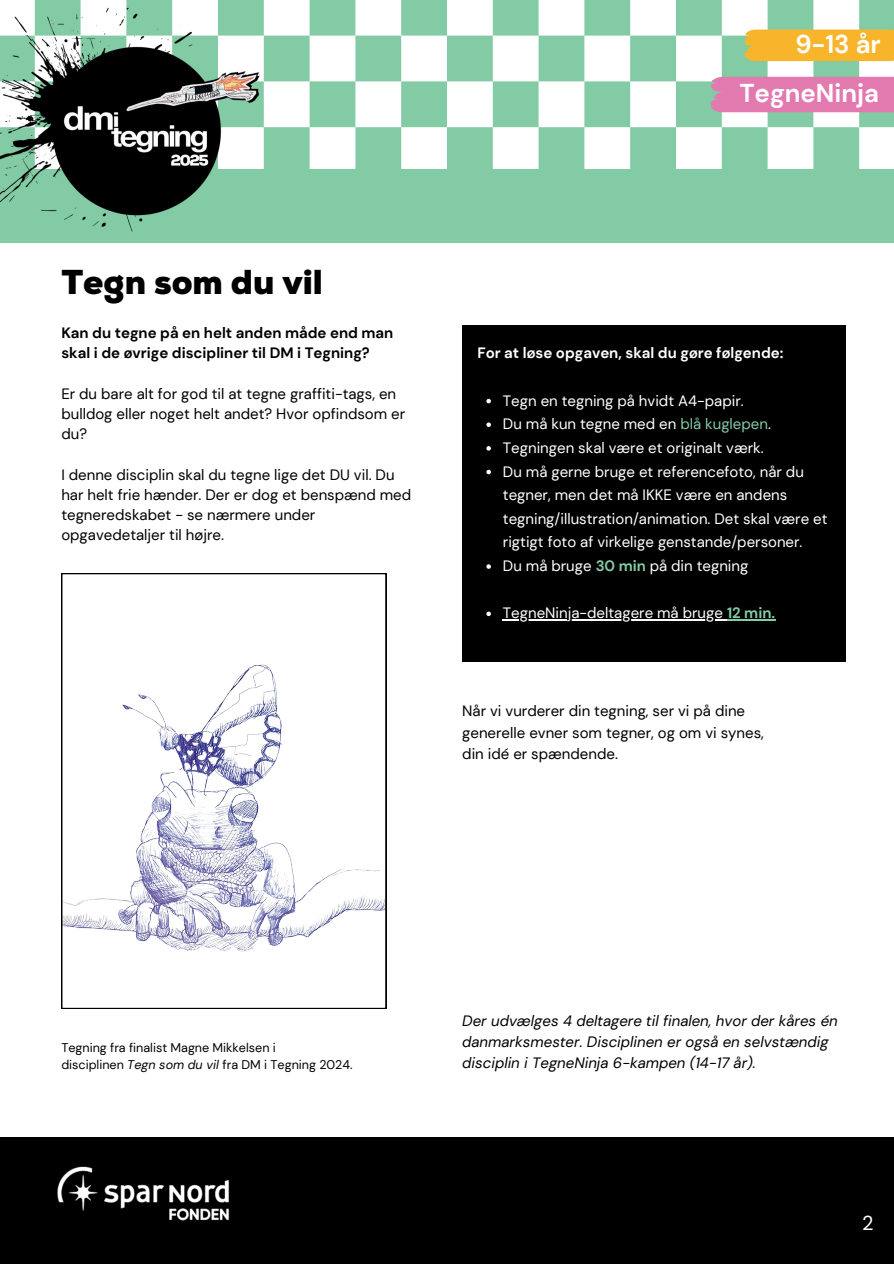
<style>
.page{position:relative;width:894px;height:1264px;background:#fff}
.page>*{position:absolute;margin:0;border:0;box-sizing:border-box;transform-origin:0 0}
.t1{font:900 34.5px "Nexa";color:#000}
.t2{font:700 25.8px/49.3px "DM Sans";color:#fff;text-align:right}
.t3{font:20.1px "DM Sans";color:#fff}
.t4{font:15px/20.2px "DM Sans";color:#000}
.t5{font:15px/23.7px "DM Sans";color:#fff}
.t6{font:italic 15px/21.3px "DM Sans";color:#000}
.t7{font:700 15px/20.2px "DM Sans";color:#000}
.t8{font:700 15px "DM Sans";color:#fff}
.t9{font:12.6px/17.9px "DM Sans";color:#000}
.s1{color:#83cba5}
.s2{font-weight:700;color:#83cba5}
.s3{font-style:italic}
</style>
<div class="page">
<img style="left:0;top:0;width:893px;height:169px">
<div style="left:0;top:1136px;width:893px;height:127px;background:#000"></div>
<div style="left:0;top:169px;width:893px;height:74px;background:#83cba5"></div>
<svg style="left:61px;top:573px;width:325px;height:435px"></svg>
<div style="left:462px;top:326px;width:383px;height:336px;background:#000"></div>
<svg style="left:486px;top:399px;width:5px;height:4px"></svg>
<svg style="left:486px;top:422px;width:5px;height:5px"></svg>
<svg style="left:486px;top:446px;width:5px;height:4px"></svg>
<svg style="left:486px;top:470px;width:5px;height:4px"></svg>
<svg style="left:486px;top:564px;width:5px;height:5px"></svg>
<svg style="left:486px;top:611px;width:5px;height:5px"></svg>
<hr style="left:502px;top:619px;width:224px;height:1px;background:#fff">
<hr style="left:726px;top:619px;width:48px;height:1px;background:#83cba5">
<svg style="left:740px;top:29px;width:153px;height:32px;background:#f2b633"></svg>
<div style="left:705px;top:77px;width:188px;height:35px;background:#e27ab0"></div>
<img style="left:1px;top:0;width:272px;height:232px">
<img style="left:57px;top:1166px;width:172px;height:55px">
<h2 class="t2" style="left:739px;top:19px;width:143px">9-13 år<br>TegneNinja</h2>
<h1 class="t1" style="left:61px;top:260px;width:263px">Tegn som du vil</h1>
<p class="t7" style="left:61px;top:322px;width:333px">Kan du tegne på en helt anden måde end man skal i de øvrige discipliner til DM i Tegning?</p>
<p class="t4" style="left:61px;top:383px;width:345px">Er du bare alt for god til at tegne graffiti-tags, en bulldog eller noget helt andet? Hvor opfindsom er du?</p>
<p class="t4" style="left:61px;top:464px;width:351px">I denne disciplin skal du tegne lige det DU vil. Du har helt frie hænder. Der er dog et benspænd med tegneredskabet - se nærmere under opgavedetaljer til højre.</p>
<p class="t8" style="left:477px;top:344px;width:307px">For at løse opgaven, skal du gøre følgende:</p>
<p class="t5" style="left:502px;top:388px;width:326px">Tegn en tegning på hvidt A4-papir.<br>Du må kun tegne med en <span class="s1">blå kuglepen</span>.<br>Tegningen skal være et originalt værk.<br>Du må gerne bruge et referencefoto, når du tegner, men det må IKKE være en andens tegning/illustration/animation. Det skal være et rigtigt foto af virkelige genstande/personer.<br>Du må bruge <span class="s2">30 min</span> på din tegning</p>
<p class="t5" style="left:502px;top:601px;width:273px">TegneNinja-deltagere må bruge <span class="s2">12 min.</span></p>
<p class="t4" style="left:462px;top:700px;width:303px;line-height:21.3px">Når vi vurderer din tegning, ser vi på dine generelle evner som tegner, og om vi synes, din idé er spændende.</p>
<p class="t9" style="left:61px;top:1038px;width:292px">Tegning fra finalist Magne Mikkelsen i<br>disciplinen <span class="s3">Tegn som du vil</span> fra DM i Tegning 2024.</p>
<p class="t6" style="left:462px;top:1009px;width:377px">Der udvælges 4 deltagere til finalen, hvor der kåres én danmarksmester. Disciplinen er også en selvstændig disciplin i TegneNinja 6-kampen (14-17 år).</p>
<h3 class="t3" style="left:861px;top:1210px;width:13px">2</h3>
</div>
